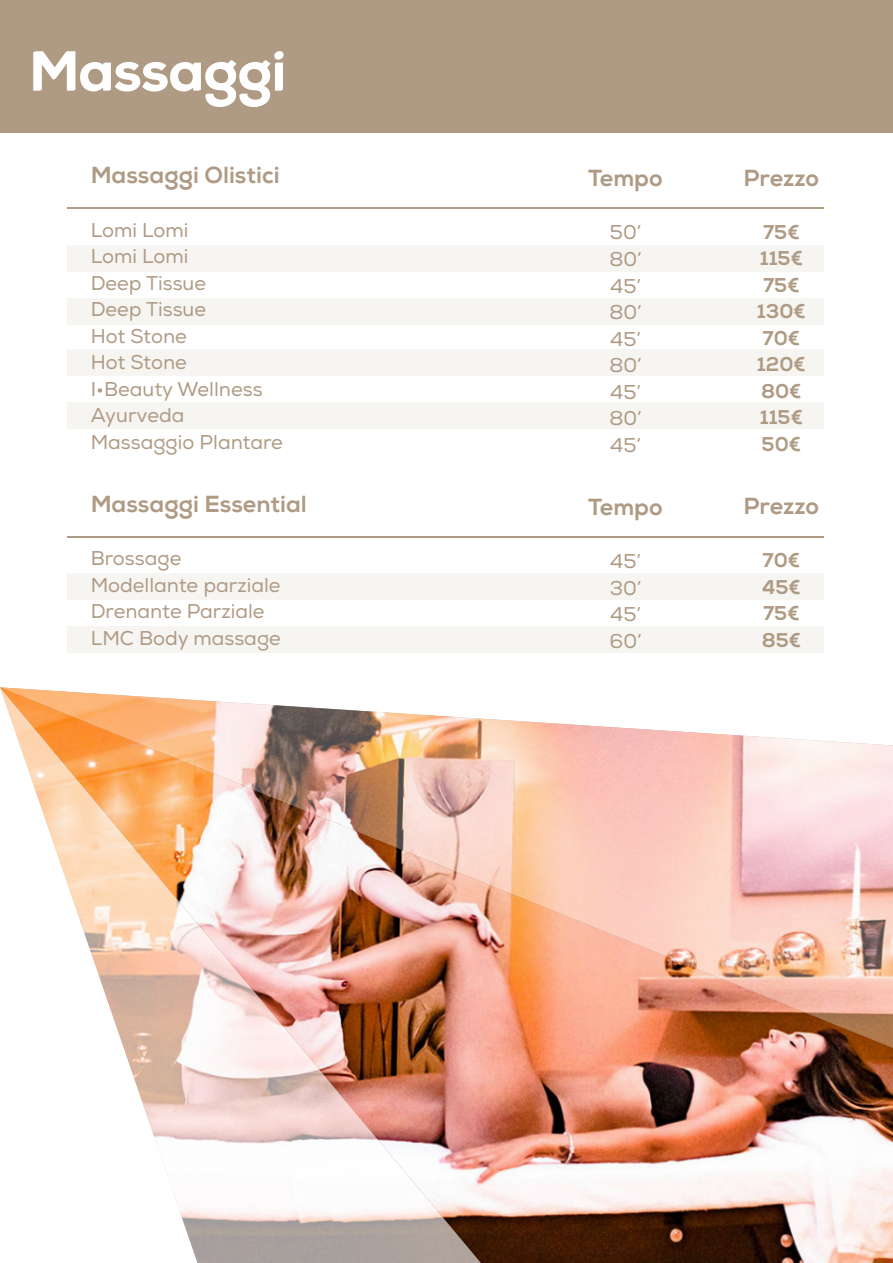
<style>
.page{position:relative;width:893px;height:1263px;background:#fff}
.page>*{position:absolute;margin:0;border:0;box-sizing:border-box;transform-origin:0 0}
.t1{font:55.2px "Nexa X Bold";color:#fff}
.t2{font:23.25px "Nexa X Bold";color:#af9b84}
.t3{font:19.95px/26.5px "Nexa";color:#af9b84}
.t4{font:19.95px/26.5px "Nexa X Bold";color:#af9b84;text-align:center}
</style>
<div class="page">
<div style="left:0;top:0;width:893px;height:132px;background:#af9b84"></div>
<img style="left:854px;top:743px;width:39px;height:520px">
<img style="left:483px;top:718px;width:371px;height:545px">
<img style="left:0;top:687px;width:483px;height:576px">
<div style="left:68px;top:245px;width:756px;height:26px;background:#f7f5f2"></div>
<div style="left:68px;top:573px;width:756px;height:27px;background:#f7f5f2"></div>
<div style="left:68px;top:298px;width:756px;height:27px;background:#f7f5f2"></div>
<div style="left:68px;top:626px;width:756px;height:27px;background:#f7f5f2"></div>
<div style="left:68px;top:349px;width:756px;height:27px;background:#f7f5f2"></div>
<div style="left:68px;top:402px;width:756px;height:27px;background:#f7f5f2"></div>
<hr style="left:68px;top:207px;width:756px;height:1px;background:#af9b84">
<hr style="left:68px;top:536px;width:756px;height:1px;background:#af9b84">
<h1 class="t1" style="left:30px;top:37px;width:258px">Massaggi</h1>
<p class="t2" style="left:91px;top:161px;width:190px">Massaggi Olistici</p>
<p class="t3" style="left:91px;top:217px;width:194px">Lomi Lomi<br>Lomi Lomi<br>Deep Tissue<br>Deep Tissue<br>Hot Stone<br>Hot Stone<br>I•Beauty Wellness<br>Ayurveda<br>Massaggio Plantare</p>
<p class="t2" style="left:91px;top:490px;width:218px">Massaggi Essential</p>
<p class="t3" style="left:91px;top:545px;width:192px">Brossage<br>Modellante parziale<br>Drenante Parziale<br>LMC Body massage</p>
<p class="t2" style="left:588px;top:164px;width:76px">Tempo</p>
<p class="t3" style="left:609px;top:220px;width:34px;text-align:justify">50’ 80’ 45’ 80’ 45’ 80’ 45’ 80’ 45’</p>
<p class="t2" style="left:588px;top:493px;width:76px">Tempo</p>
<p class="t3" style="left:610px;top:549px;width:34px;text-align:justify">45’ 30’ 45’ 60’</p>
<p class="t2" style="left:743px;top:163px;width:77px">Prezzo</p>
<p class="t4" style="left:757px;top:219px;width:50px">75€<br>115€<br>75€<br>130€<br>70€<br>120€<br>80€<br>115€<br>50€</p>
<p class="t2" style="left:743px;top:492px;width:77px">Prezzo</p>
<p class="t4" style="left:762px;top:547px;width:41px;text-align:justify">70€ 45€ 75€ 85€</p>
</div>
